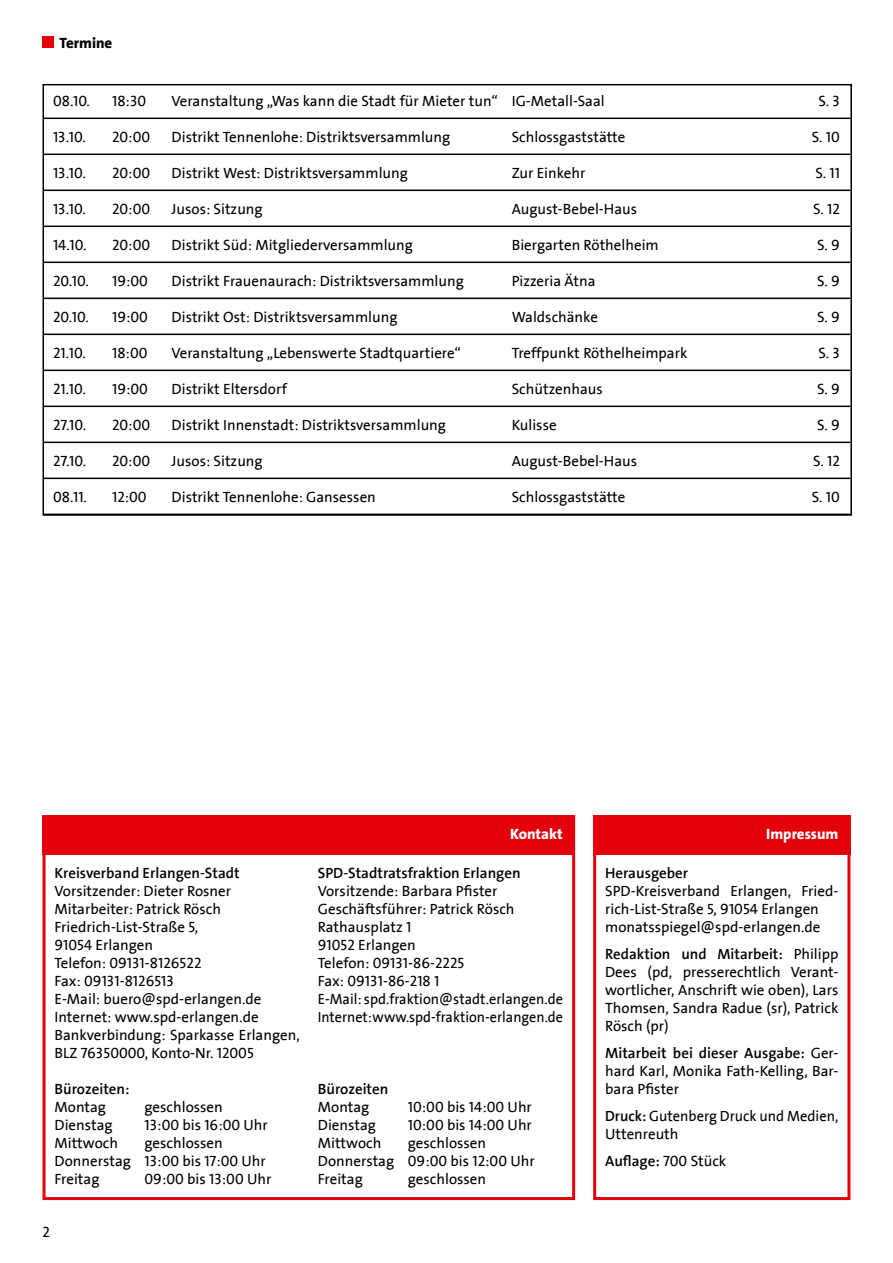
<style>
.page{position:relative;width:893px;height:1263px;background:#fff}
.page>*{position:absolute;margin:0;border:0;box-sizing:border-box;transform-origin:0 0}
.t1{font:15px/18px "SPD2002 The Sans";color:#000}
.t2{font:700 15px "SPD2002 The Sans";color:#000}
.t3{font:800 15px "The Sans";color:#fff}
.t4{font:800 15px "The Sans";color:#000}
.s1{font-weight:700}
.s2{font-weight:400}
</style>
<div class="page">
<div style="left:43px;top:37px;width:11px;height:11px;background:#e3000b"></div>
<hr style="left:44px;top:118px;width:806px;height:1px;background:#000">
<hr style="left:44px;top:154px;width:806px;height:1px;background:#000">
<hr style="left:44px;top:190px;width:806px;height:1px;background:#000">
<hr style="left:44px;top:226px;width:806px;height:1px;background:#000">
<hr style="left:44px;top:262px;width:806px;height:1px;background:#000">
<hr style="left:44px;top:298px;width:806px;height:1px;background:#000">
<hr style="left:44px;top:334px;width:806px;height:1px;background:#000">
<hr style="left:44px;top:370px;width:806px;height:1px;background:#000">
<hr style="left:44px;top:406px;width:806px;height:1px;background:#000">
<hr style="left:44px;top:442px;width:806px;height:1px;background:#000">
<hr style="left:44px;top:478px;width:806px;height:1px;background:#000">
<div style="left:43px;top:84px;width:809px;height:432px;border:2px solid #000"></div>
<div style="left:43px;top:815px;width:532px;height:40px;background:#e3000b"></div>
<div style="left:593px;top:815px;width:257px;height:40px;background:#e3000b"></div>
<div style="left:593px;top:815px;width:257px;height:385px;border:3px solid #e3000b"></div>
<div style="left:43px;top:815px;width:532px;height:385px;border:3px solid #e3000b"></div>
<p class="t4" style="left:59px;top:33px;width:54px">Termine</p>
<p class="t1" style="left:53px;top:92px;width:38px">08.10.</p>
<p class="t1" style="left:112px;top:92px;width:36px">18:30</p>
<p class="t1" style="left:172px;top:92px;width:435px">Veranstaltung „Was kann die Stadt für Mieter tun“ IG-Metall-Saal</p>
<p class="t1" style="left:818px;top:92px;width:23px">S. 3</p>
<p class="t1" style="left:53px;top:128px;width:34px">13.10.</p>
<p class="t1" style="left:112px;top:128px;width:40px">20:00</p>
<p class="t1" style="left:172px;top:128px;width:280px">Distrikt Tennenlohe: Distriktsversammlung</p>
<p class="t1" style="left:512px;top:128px;width:115px">Schlossgaststätte</p>
<p class="t1" style="left:812px;top:128px;width:30px">S. 10</p>
<p class="t1" style="left:53px;top:164px;width:34px">13.10.</p>
<p class="t1" style="left:112px;top:164px;width:40px">20:00</p>
<p class="t1" style="left:172px;top:164px;width:238px">Distrikt West: Distriktsversammlung</p>
<p class="t1" style="left:512px;top:164px;width:75px">Zur Einkehr</p>
<p class="t1" style="left:815px;top:164px;width:26px">S. 11</p>
<p class="t1" style="left:53px;top:200px;width:34px">13.10.</p>
<p class="t1" style="left:112px;top:200px;width:40px">20:00</p>
<p class="t1" style="left:172px;top:200px;width:93px">Jusos: Sitzung</p>
<p class="t1" style="left:512px;top:200px;width:127px">August-Bebel-Haus</p>
<p class="t1" style="left:813px;top:200px;width:28px">S. 12</p>
<p class="t1" style="left:53px;top:236px;width:35px">14.10.</p>
<p class="t1" style="left:112px;top:236px;width:40px">20:00</p>
<p class="t1" style="left:172px;top:236px;width:243px">Distrikt Süd: Mitgliederversammlung</p>
<p class="t1" style="left:512px;top:236px;width:148px">Biergarten Röthelheim</p>
<p class="t1" style="left:817px;top:236px;width:24px">S. 9</p>
<p class="t1" style="left:53px;top:272px;width:37px">20.10.</p>
<p class="t1" style="left:112px;top:272px;width:37px">19:00</p>
<p class="t1" style="left:172px;top:272px;width:294px">Distrikt Frauenaurach: Distriktsversammlung</p>
<p class="t1" style="left:512px;top:272px;width:85px">Pizzeria Ätna</p>
<p class="t1" style="left:817px;top:272px;width:24px">S. 9</p>
<p class="t1" style="left:53px;top:308px;width:37px">20.10.</p>
<p class="t1" style="left:112px;top:308px;width:37px">19:00</p>
<p class="t1" style="left:172px;top:308px;width:227px">Distrikt Ost: Distriktsversammlung</p>
<p class="t1" style="left:512px;top:308px;width:88px">Waldschänke</p>
<p class="t1" style="left:817px;top:308px;width:24px">S. 9</p>
<p class="t1" style="left:53px;top:344px;width:34px">21.10.</p>
<p class="t1" style="left:112px;top:344px;width:37px">18:00</p>
<p class="t1" style="left:172px;top:344px;width:291px">Veranstaltung „Lebenswerte Stadtquartiere“</p>
<p class="t1" style="left:512px;top:344px;width:177px">Treffpunkt Röthelheimpark</p>
<p class="t1" style="left:818px;top:344px;width:23px">S. 3</p>
<p class="t1" style="left:53px;top:380px;width:34px">21.10.</p>
<p class="t1" style="left:112px;top:380px;width:37px">19:00</p>
<p class="t1" style="left:172px;top:380px;width:117px">Distrikt Eltersdorf</p>
<p class="t1" style="left:512px;top:380px;width:93px">Schützenhaus</p>
<p class="t1" style="left:817px;top:380px;width:24px">S. 9</p>
<p class="t1" style="left:53px;top:416px;width:35px">27.10.</p>
<p class="t1" style="left:112px;top:416px;width:40px">20:00</p>
<p class="t1" style="left:172px;top:416px;width:276px">Distrikt Innenstadt: Distriktsversammlung</p>
<p class="t1" style="left:512px;top:416px;width:46px">Kulisse</p>
<p class="t1" style="left:817px;top:416px;width:24px">S. 9</p>
<p class="t1" style="left:53px;top:452px;width:35px">27.10.</p>
<p class="t1" style="left:112px;top:452px;width:40px">20:00</p>
<p class="t1" style="left:172px;top:452px;width:93px">Jusos: Sitzung</p>
<p class="t1" style="left:512px;top:452px;width:127px">August-Bebel-Haus</p>
<p class="t1" style="left:813px;top:452px;width:28px">S. 12</p>
<p class="t1" style="left:53px;top:488px;width:36px">08.11.</p>
<p class="t1" style="left:112px;top:488px;width:36px">12:00</p>
<p class="t1" style="left:172px;top:488px;width:206px">Distrikt Tennenlohe: Gansessen</p>
<p class="t1" style="left:512px;top:488px;width:115px">Schlossgaststätte</p>
<p class="t1" style="left:812px;top:488px;width:30px">S. 10</p>
<p class="t2" style="left:55px;top:865px;width:187px">Kreisverband Erlangen-Stadt</p>
<p class="t1" style="left:55px;top:882px;width:247px">Vorsitzender: Dieter Rosner<br>Mitarbeiter: Patrick Rösch<br>Friedrich-List-Straße 5,<br>91054 Erlangen<br>Telefon: 09131-8126522<br>Fax: 09131-8126513<br>E-Mail: buero@spd-erlangen.de<br>Internet: www.spd-erlangen.de<br>Bankverbindung: Sparkasse Erlangen,<br>BLZ 76350000, Konto-Nr. 12005</p>
<p class="t2" style="left:55px;top:1081px;width:77px">Bürozeiten:</p>
<p class="t1" style="left:55px;top:1098px;width:53px">Montag</p>
<p class="t1" style="left:145px;top:1098px;width:80px">geschlossen</p>
<p class="t1" style="left:55px;top:1116px;width:60px">Dienstag</p>
<p class="t1" style="left:145px;top:1116px;width:125px">13:00 bis 16:00 Uhr</p>
<p class="t1" style="left:55px;top:1134px;width:65px">Mittwoch</p>
<p class="t1" style="left:55px;top:1134px;width:213px;text-indent:90px">geschlossen<br>Donnerstag 13:00 bis 17:00 Uhr<br>Freitag</p>
<p class="t1" style="left:145px;top:1170px;width:128px">09:00 bis 13:00 Uhr</p>
<p class="t3" style="left:510px;top:824px;width:54px">Kontakt</p>
<p class="t3" style="left:766px;top:824px;width:74px">Impressum</p>
<p class="t2" style="left:605px;top:865px;width:84px">Herausgeber</p>
<p class="t1" style="left:605px;top:882px;width:235px">SPD-Kreisverband Erlangen, Fried&shy;rich-List-Straße 5, 91054 Erlangen monatsspiegel@spd-erlangen.de</p>
<p class="t1" style="left:605px;top:945px;width:235px;text-align:justify"><span class="s1">Redaktion und Mitarbeit:</span> Philipp Dees (pd, presserechtlich Verant&shy;wortlicher, Anschrift wie oben), Lars Thomsen, Sandra Radue (sr), Patrick Rösch (pr)</p>
<p class="t1" style="left:605px;top:1044px;width:235px;text-align:justify"><span class="s1">Mitarbeit bei dieser Ausgabe:</span> Ger&shy;hard Karl, Monika Fath-Kelling, Bar&shy;bara Pfister</p>
<p class="t1" style="left:605px;top:1107px;width:235px"><span class="s1">Druck:</span> Gutenberg Druck und Medien,<br>Uttenreuth</p>
<p class="t2" style="left:605px;top:1153px;width:123px">Auflage: <span class="s2">700 Stück</span></p>
<p class="t2" style="left:318px;top:865px;width:204px">SPD-Stadtratsfraktion Erlangen</p>
<p class="t1" style="left:318px;top:882px;width:247px">Vorsitzende: Barbara Pfister<br>Geschäftsführer: Patrick Rösch<br>Rathausplatz 1<br>91052 Erlangen<br>Telefon: 09131-86-2225<br>Fax: 09131-86-218 1<br>E-Mail: spd.fraktion@stadt.erlangen.de<br>Internet: www.spd-fraktion-erlangen.de</p>
<p class="t2" style="left:318px;top:1081px;width:72px">Bürozeiten</p>
<p class="t1" style="left:318px;top:1098px;width:53px">Montag</p>
<p class="t1" style="left:408px;top:1098px;width:126px">10:00 bis 14:00 Uhr</p>
<p class="t1" style="left:318px;top:1116px;width:60px">Dienstag</p>
<p class="t1" style="left:408px;top:1116px;width:126px">10:00 bis 14:00 Uhr</p>
<p class="t1" style="left:318px;top:1134px;width:65px">Mittwoch</p>
<p class="t1" style="left:318px;top:1134px;width:218px;text-indent:90px">geschlossen<br>Donnerstag 09:00 bis 12:00 Uhr<br>Freitag</p>
<p class="t1" style="left:408px;top:1170px;width:80px">geschlossen</p>
<p class="t1" style="left:43px;top:1223px;width:9px">2</p>
</div>
